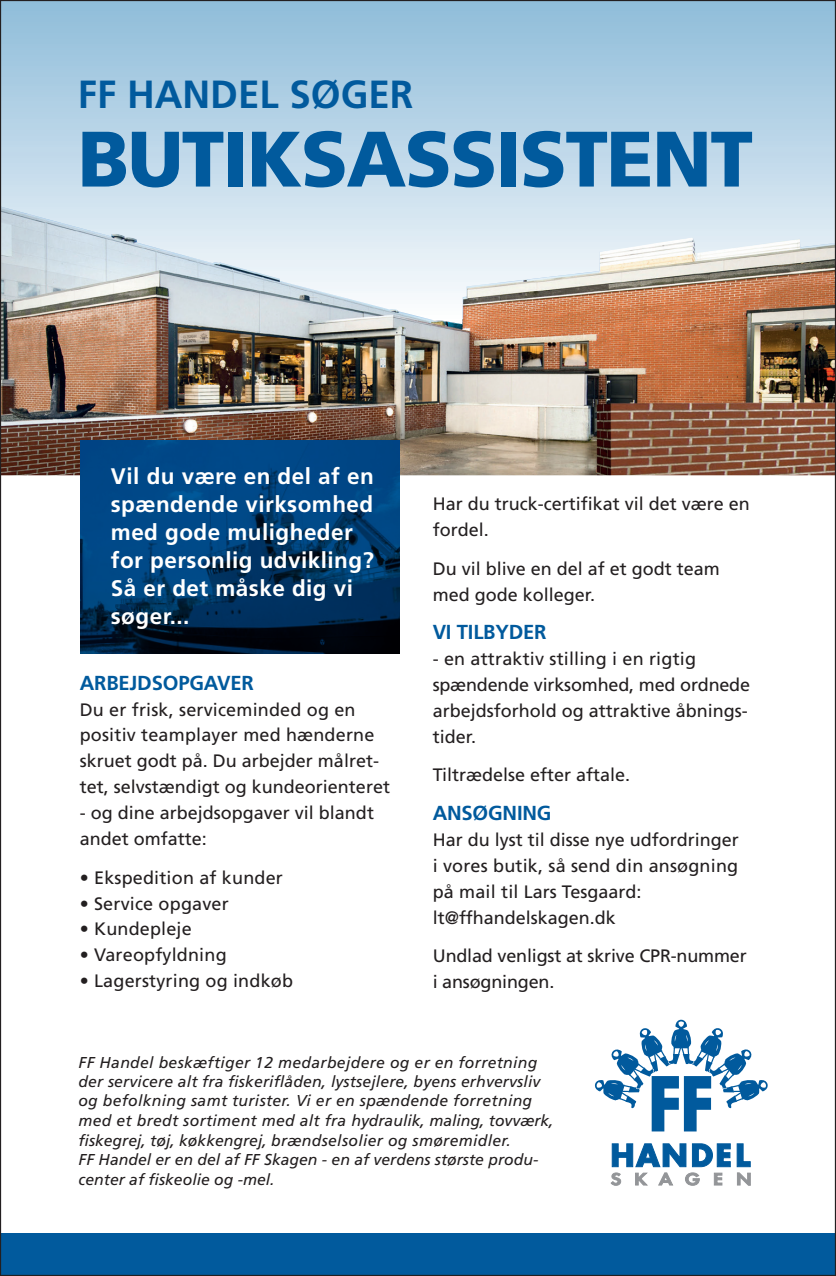
<style>
.page{position:relative;width:836px;height:1276px;background:#fff}
.page>*{position:absolute;margin:0;border:0;box-sizing:border-box;transform-origin:0 0}
.t1{font:900 78.52px "Frutiger";letter-spacing:-.02em;color:#015a9d}
.t2{font:700 39.15px "Frutiger";color:#015a9d}
.t3{font:700 22.5px/28.1px "Frutiger";letter-spacing:.02em;color:#fff}
.t4{font:700 20.25px "Frutiger";letter-spacing:-.01em;color:#015a9d}
.t5{font:18px/25.9px "Frutiger";color:#231f20}
.t6{font:italic 15.75px/19.6px "Frutiger";letter-spacing:.01em;color:#231f20}
</style>
<div class="page">
<svg style="left:612px;top:1143px;width:74px;height:23px"></svg>
<svg style="left:692px;top:1143px;width:38px;height:23px"></svg>
<svg style="left:737px;top:1143px;width:13px;height:23px"></svg>
<svg style="left:595px;top:1019px;width:172px;height:112px"></svg>
<svg style="left:611px;top:1172px;width:10px;height:13px"></svg>
<svg style="left:635px;top:1172px;width:12px;height:13px"></svg>
<svg style="left:658px;top:1172px;width:15px;height:13px"></svg>
<svg style="left:685px;top:1172px;width:14px;height:13px"></svg>
<svg style="left:714px;top:1173px;width:8px;height:12px"></svg>
<svg style="left:737px;top:1172px;width:13px;height:13px"></svg>
<svg style="left:2px;top:2px;width:832px;height:204px;background:#b0cfe4"></svg>
<img style="left:2px;top:206px;width:832px;height:269px">
<svg style="left:80px;top:440px;width:319px;height:214px;background:#003769"></svg>
<div style="left:0;top:1233px;width:834px;height:43px;background:#015a9d"></div>
<p class="t2" style="left:78px;top:71px;width:337px">FF HANDEL SØGER</p>
<p class="t1" style="left:78px;top:112px;width:676px">BUTIKSASSISTENT</p>
<p class="t3" style="left:111px;top:461px;width:264px">Vil du være en del af en spændende virksomhed med gode muligheder for personlig udvikling?<br>Så er det måske dig vi søger...</p>
<p class="t4" style="left:80px;top:671px;width:176px">ARBEJDSOPGAVER</p>
<p class="t5" style="left:80px;top:696px;width:312px">Du er frisk, serviceminded og en positiv teamplayer med hænderne skruet godt på. Du arbejder målret&shy;tet, selvstændigt og kundeorienteret</p>
<p class="t5" style="left:80px;top:800px;width:296px">- og dine arbejdsopgaver vil blandt andet omfatte:</p>
<p class="t5" style="left:80px;top:864px;width:205px">• Ekspedition af kunder</p>
<p class="t5" style="left:80px;top:890px;width:150px">• Service opgaver</p>
<p class="t5" style="left:80px;top:916px;width:114px">• Kundepleje</p>
<p class="t5" style="left:80px;top:942px;width:148px">• Vareopfyldning</p>
<p class="t5" style="left:80px;top:968px;width:215px">• Lagerstyring og indkøb</p>
<p class="t5" style="left:432px;top:491px;width:319px">Har du truck-certifikat vil det være en fordel.</p>
<p class="t5" style="left:432px;top:555px;width:289px">Du vil blive en del af et godt team med gode kolleger.</p>
<p class="t4" style="left:432px;top:620px;width:115px">VI TILBYDER</p>
<p class="t5" style="left:432px;top:646px;width:319px">- en attraktiv stilling i en rigtig spændende virksomhed, med ordnede arbejdsforhold og attraktive åbnings&shy;tider.</p>
<p class="t5" style="left:432px;top:762px;width:199px">Tiltrædelse efter aftale.</p>
<p class="t4" style="left:432px;top:801px;width:120px">ANSØGNING</p>
<p class="t5" style="left:432px;top:826px;width:308px">Har du lyst til disse nye udfordringer i vores butik, så send din ansøgning på mail til Lars Tesgaard: lt@ffhandelskagen.dk</p>
<p class="t5" style="left:432px;top:943px;width:315px">Undlad venligst at skrive CPR-nummer i ansøgningen.</p>
<p class="t6" style="left:78px;top:1052px;width:476px">FF Handel beskæftiger 12 medarbejdere og er en forretning der servicere alt fra fiskeriflåden, lystsejlere, byens erhvervsliv og befolkning samt turister. Vi er en spændende forretning med et bredt sortiment med alt fra hydraulik, maling, tovværk, fiskegrej, tøj, køkkengrej, brændselsolier og smøremidler.<br>FF Handel er en del af FF Skagen - en af verdens største produ&shy;center af fiskeolie og -mel.</p>
</div>
